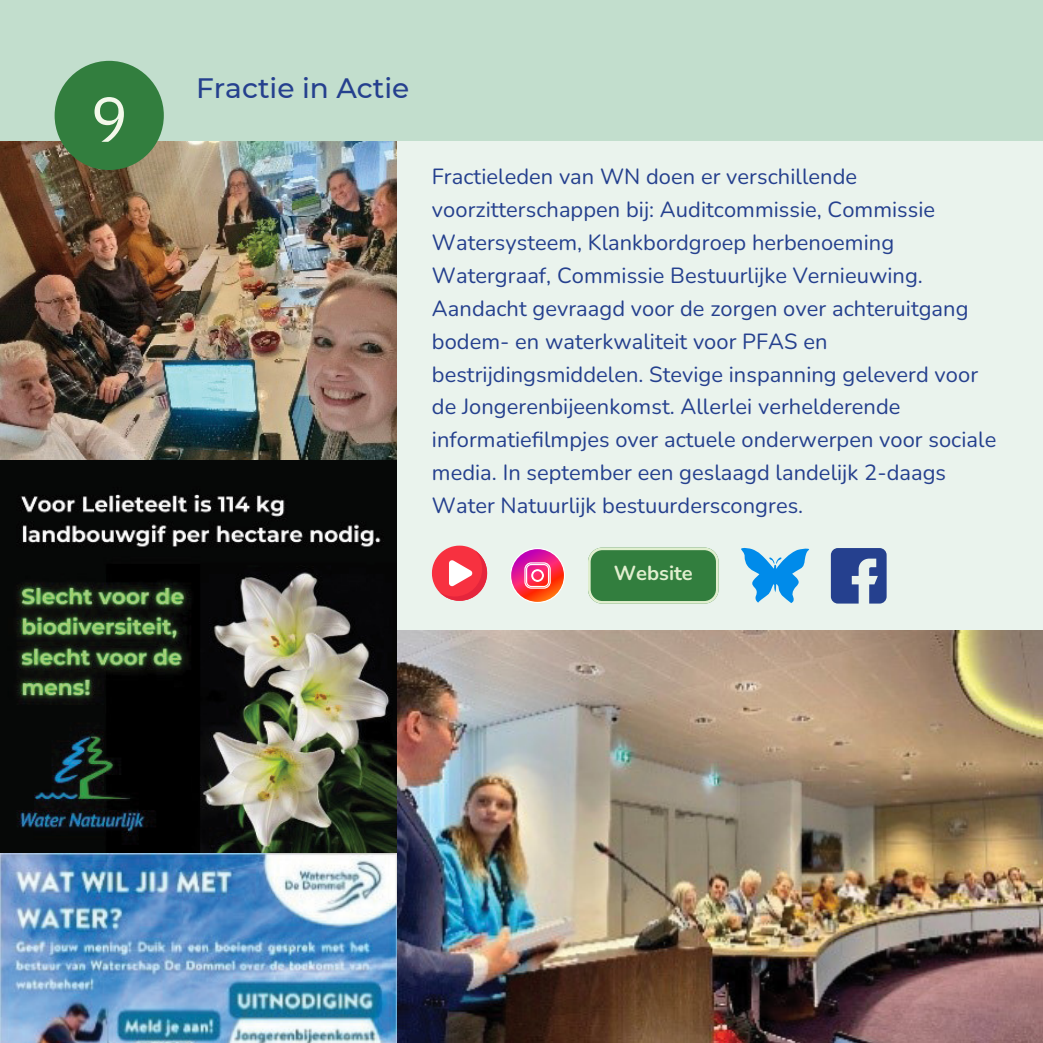
<style>
.page{position:relative;width:1043px;height:1043px;background:#fff}
.page>*{position:absolute;margin:0;border:0;box-sizing:border-box;transform-origin:0 0}
.t1{font:63px "IBM Plex Sans";color:#f3f8ea}
.t2{font:500 28px "Montserrat";color:#25408e}
.t3{font:21.88px/32.9px "Nunito";color:#25408e}
.t4{font:700 20.12px "Nunito";color:#e1efcf}
</style>
<div class="page">
<div style="left:0;top:0;width:1042px;height:141px;background:#c2decd"></div>
<div style="left:397px;top:141px;width:645px;height:901px;background:#eaf3ed"></div>
<img style="left:0;top:141px;width:396px;height:319px">
<img style="left:0;top:460px;width:396px;height:393px">
<img style="left:0;top:853px;width:396px;height:189px">
<img style="left:397px;top:630px;width:644px;height:412px">
<div style="left:55px;top:61px;width:109px;height:109px;background:#327e3e;border-radius:50%"></div>
<svg style="left:588px;top:547px;width:129px;height:56px;background:#488c51"></svg>
<svg style="left:510px;top:548px;width:55px;height:55px"></svg>
<svg style="left:432px;top:545px;width:55px;height:55px"></svg>
<svg style="left:741px;top:547px;width:68px;height:56px"></svg>
<svg style="left:830px;top:548px;width:55px;height:55px"></svg>
<h1 class="t1" style="left:90px;top:77px;width:39px">9</h1>
<p class="t2" style="left:196px;top:71px;width:215px">Fractie in Actie</p>
<p class="t3" style="left:432px;top:161px;width:547px">Fractieleden van WN doen er verschillende voorzitterschappen bij: Auditcommissie, Commissie Watersysteem, Klankbordgroep herbenoeming Watergraaf, Commissie Bestuurlijke Vernieuwing.<br>Aandacht gevraagd voor de zorgen over achteruitgang bodem- en waterkwaliteit voor PFAS en bestrijdingsmiddelen. Stevige inspanning geleverd voor de Jongerenbijeenkomst. Allerlei verhelderende</p>
<p class="t3" style="left:432px;top:423px;width:566px">informatiefilmpjes over actuele onderwerpen voor sociale media. In september een geslaagd landelijk 2-daags<br>Water Natuurlijk bestuurderscongres.</p>
<p class="t4" style="left:613px;top:560px;width:80px">Website</p>
</div>
